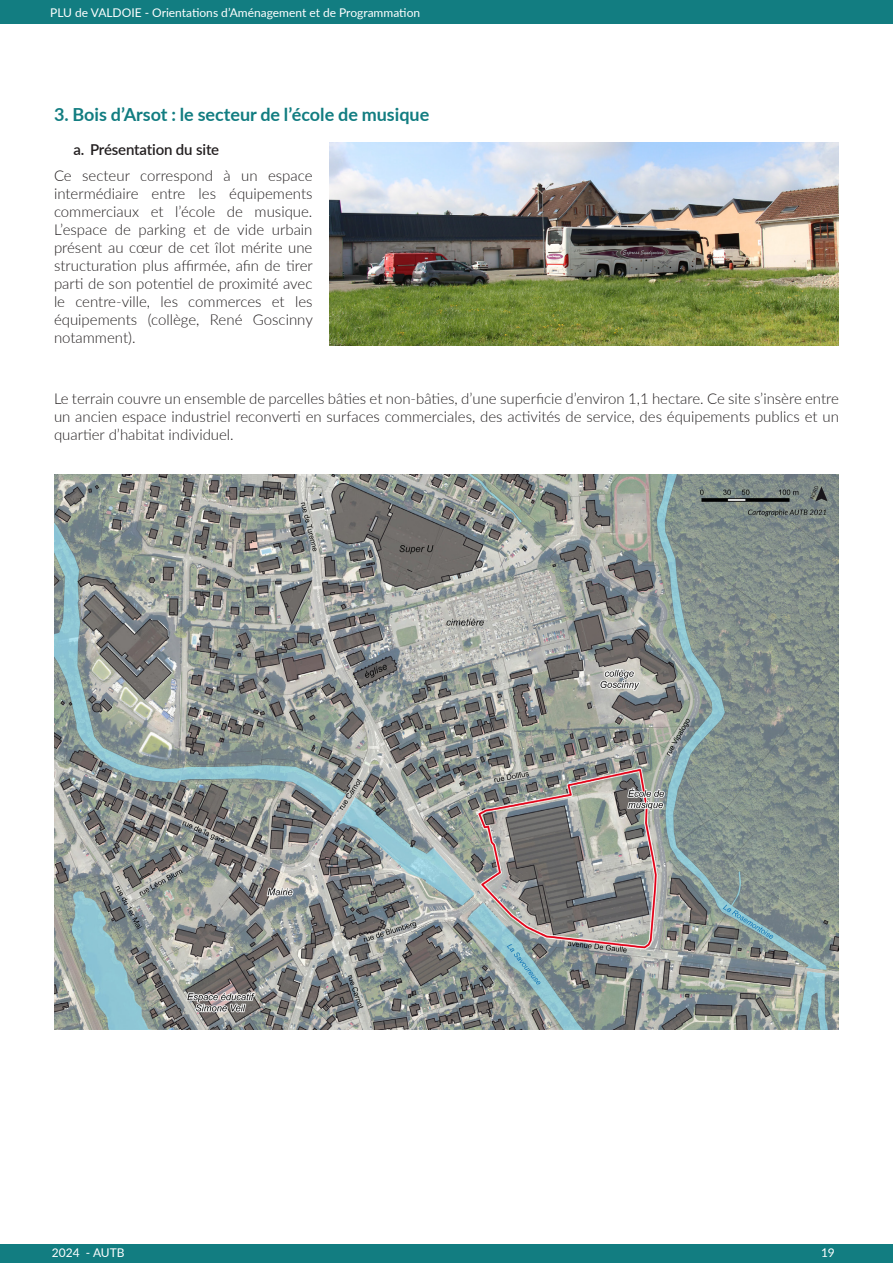
<style>
.page{position:relative;width:893px;height:1263px;background:#fff}
.page>*{position:absolute;margin:0;border:0;box-sizing:border-box;transform-origin:0 0}
.t1{font:700 18px "Lato";color:#127d81}
.t2{font:300 15px/18px "Lato";color:#231f20;text-align:justify}
.t3{font:600 15px "Lato";letter-spacing:-.01em;color:#231f20}
.t4{font:12px "Lato";color:#fff}
</style>
<div class="page">
<div style="left:0;top:1244px;width:893px;height:19px;background:#127d81"></div>
<div style="left:0;top:0;width:893px;height:24px;background:#127d81"></div>
<img style="left:330px;top:142px;width:509px;height:204px">
<img style="left:54px;top:475px;width:785px;height:555px">
<p class="t4" style="left:50px;top:4px;width:371px">PLU de VALDOIE - Orientations d’Aménagement et de Programmation</p>
<p class="t1" style="left:54px;top:101px;width:377px">3. Bois d’Arsot : le secteur de l’école de musique</p>
<p class="t3" style="left:74px;top:138px;width:147px">a. Présentation du site</p>
<p class="t2" style="left:54px;top:166px;width:260px">Ce secteur correspond à un espace intermédiaire entre les équipements commerciaux et l’école de musique.<br>L’espace de parking et de vide urbain présent au cœur de cet îlot mérite une structuration plus affirmée, afin de tirer parti de son potentiel de proximité avec le centre-ville, les commerces et les équipements (collège, René Goscinny notamment).</p>
<p class="t2" style="left:54px;top:389px;width:786px">Le terrain couvre un ensemble de parcelles bâties et non-bâties, d’une superficie d’environ 1,1 hectare. Ce site s’insère entre un ancien espace industriel reconverti en surfaces commerciales, des activités de service, des équipements publics et un quartier d’habitat individuel.</p>
<p class="t4" style="left:52px;top:1244px;width:94px">AUTB - 11/2021</p>
<p class="t4" style="left:821px;top:1244px;width:15px">19</p>
<p class="t4" style="left:52px;top:1244px;width:74px">2024 - AUTB</p>
</div>
